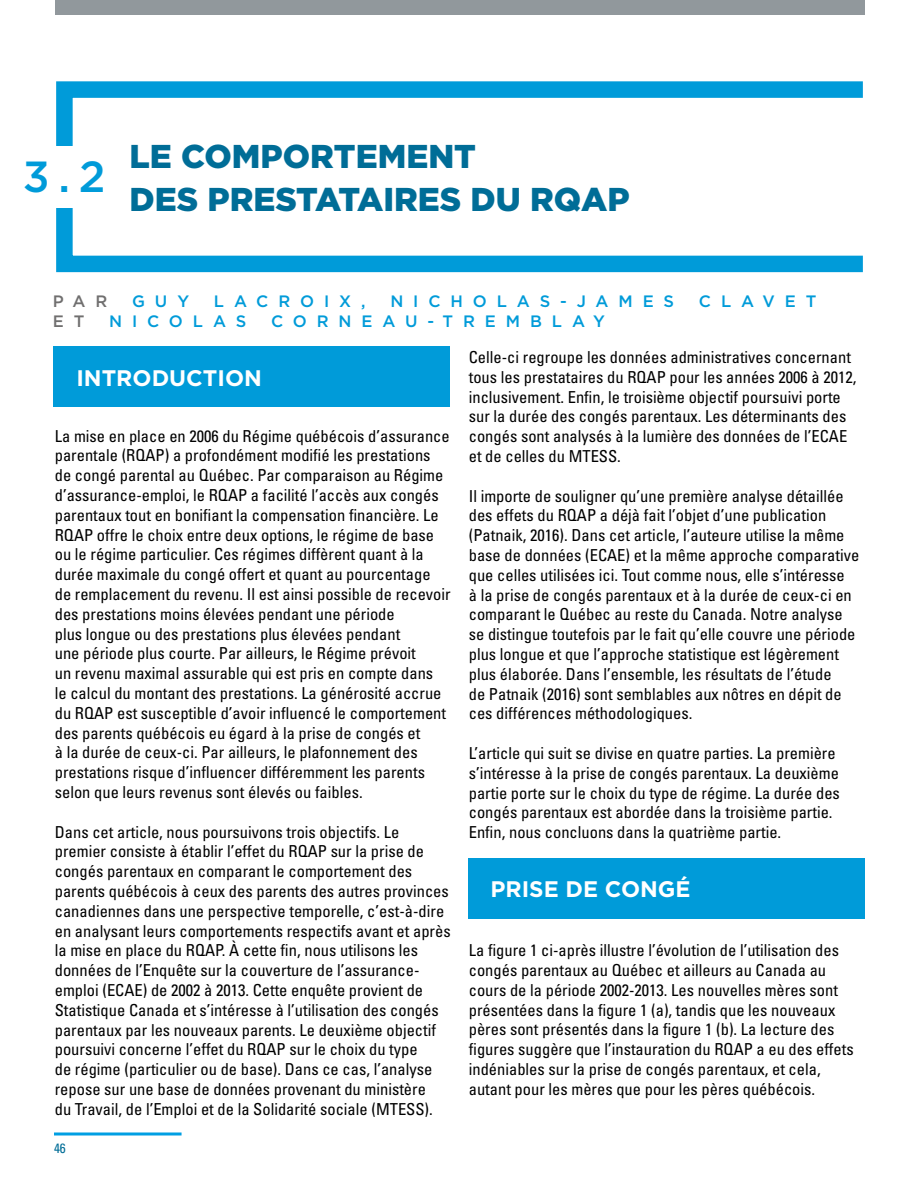
<style>
.page{position:relative;width:918px;height:1188px;background:#fff}
.page>*{position:absolute;margin:0;border:0;box-sizing:border-box;transform-origin:0 0}
.t1{font:500 43.5px "Gotham";color:#009bd9}
.t2{font:900 33px/43.5px "Gotham";color:#006d97}
.t3{font:700 22.5px "Gotham";color:#fff}
.t4{font:condensed 16.5px/19.8px "Univers";color:#000}
.t5{font:500 16.5px "Gotham";letter-spacing:.6em;color:#009bd9}
.t6{font:500 16.5px "Gotham";color:#706f6f}
.t7{font:condensed 13.5px "Univers";color:#006d97}
</style>
<div class="page">
<div style="left:468px;top:858px;width:397px;height:61px;background:#009bd9"></div>
<div style="left:53px;top:347px;width:397px;height:60px;background:#009bd9"></div>
<div style="left:56px;top:81px;width:815px;height:191px;border:16px solid #009bd9"></div>
<div style="left:0;top:146px;width:93px;height:61px;background:#fff"></div>
<svg style="left:54px;top:1132px;width:128px;height:4px"></svg>
<div style="left:55px;top:0;width:810px;height:15px;background:#91989c"></div>
<h1 class="t1" style="left:23px;top:152px;width:84px">3.2</h1>
<h2 class="t2" style="left:130px;top:134px;width:502px">LE COMPORTEMENT<br>DES PRESTATAIRES DU RQAP</h2>
<p class="t6" style="left:53px;top:292px;width:56px">PAR</p>
<p class="t5" style="left:132px;top:292px;width:59px">GUY</p>
<p class="t5" style="left:214px;top:292px;width:153px">LACROIX,</p>
<p class="t5" style="left:390px;top:292px;width:285px">NICHOLAS-JAMES</p>
<p class="t5" style="left:699px;top:292px;width:119px">CLAVET</p>
<p class="t6" style="left:53px;top:311px;width:33px">E T</p>
<p class="t5" style="left:109px;top:311px;width:139px">NICOLAS</p>
<p class="t5" style="left:271px;top:311px;width:335px">CORNEAU-TREMBLAY</p>
<h3 class="t3" style="left:76px;top:365px;width:187px">INTRODUCTION</h3>
<p class="t4" style="left:55px;top:426px;width:397px">La mise en place en 2006 du Régime québécois d’assurance parentale (RQAP) a profondément modifié les prestations de congé parental au Québec. Par comparaison au Régime d’assurance-emploi, le RQAP a facilité l’accès aux congés parentaux tout en bonifiant la compensation financière. Le RQAP offre le choix entre deux options, le régime de base ou le régime particulier. Ces régimes diffèrent quant à la durée maximale du congé offert et quant au pourcentage de remplacement du revenu. Il est ainsi possible de recevoir des prestations moins élevées pendant une période<br>plus longue ou des prestations plus élevées pendant<br>une période plus courte. Par ailleurs, le Régime prévoit<br>un revenu maximal assurable qui est pris en compte dans<br>le calcul du montant des prestations. La générosité accrue du RQAP est susceptible d’avoir influencé le comportement des parents québécois eu égard à la prise de congés et<br>à la durée de ceux-ci. Par ailleurs, le plafonnement des prestations risque d’influencer différemment les parents selon que leurs revenus sont élevés ou faibles.</p>
<p class="t4" style="left:55px;top:822px;width:397px">Dans cet article, nous poursuivons trois objectifs. Le premier consiste à établir l’effet du RQAP sur la prise de congés parentaux en comparant le comportement des parents québécois à ceux des parents des autres provinces canadiennes dans une perspective temporelle, c’est-à-dire en analysant leurs comportements respectifs avant et après la mise en place du RQAP. À cette fin, nous utilisons les données de l’Enquête sur la couverture de l’assurance&shy;emploi (ECAE) de 2002 à 2013. Cette enquête provient de Statistique Canada et s’intéresse à l’utilisation des congés parentaux par les nouveaux parents. Le deuxième objectif poursuivi concerne l’effet du RQAP sur le choix du type<br>de régime (particulier ou de base). Dans ce cas, l’analyse repose sur une base de données provenant du ministère<br>du Travail, de l’Emploi et de la Solidarité sociale (MTESS).</p>
<p class="t7" style="left:54px;top:1140px;width:13px">46</p>
<p class="t4" style="left:469px;top:347px;width:389px">Celle-ci regroupe les données administratives concernant tous les prestataires du RQAP pour les années 2006 à 2012, inclusivement. Enfin, le troisième objectif poursuivi porte sur la durée des congés parentaux. Les déterminants des congés sont analysés à la lumière des données de l’ECAE et de celles du MTESS.</p>
<p class="t4" style="left:469px;top:486px;width:392px">Il importe de souligner qu’une première analyse détaillée des effets du RQAP a déjà fait l’objet d’une publication (Patnaik, 2016). Dans cet article, l’auteure utilise la même base de données (ECAE) et la même approche comparative que celles utilisées ici. Tout comme nous, elle s’intéresse<br>à la prise de congés parentaux et à la durée de ceux-ci en comparant le Québec au reste du Canada. Notre analyse se distingue toutefois par le fait qu’elle couvre une période plus longue et que l’approche statistique est légèrement plus élaborée. Dans l’ensemble, les résultats de l’étude<br>de Patnaik (2016) sont semblables aux nôtres en dépit de ces différences méthodologiques.</p>
<p class="t4" style="left:469px;top:743px;width:373px">L’article qui suit se divise en quatre parties. La première s’intéresse à la prise de congés parentaux. La deuxième partie porte sur le choix du type de régime. La durée des congés parentaux est abordée dans la troisième partie.<br>Enfin, nous concluons dans la quatrième partie.</p>
<h3 class="t3" style="left:490px;top:876px;width:202px">PRISE DE CONGÉ</h3>
<p class="t4" style="left:469px;top:940px;width:386px">La figure 1 ci-après illustre l’évolution de l’utilisation des congés parentaux au Québec et ailleurs au Canada au cours de la période 2002-2013. Les nouvelles mères sont présentées dans la figure 1 (a), tandis que les nouveaux pères sont présentés dans la figure 1 (b). La lecture des figures suggère que l’instauration du RQAP a eu des effets indéniables sur la prise de congés parentaux, et cela, autant pour les mères que pour les pères québécois.</p>
</div>
